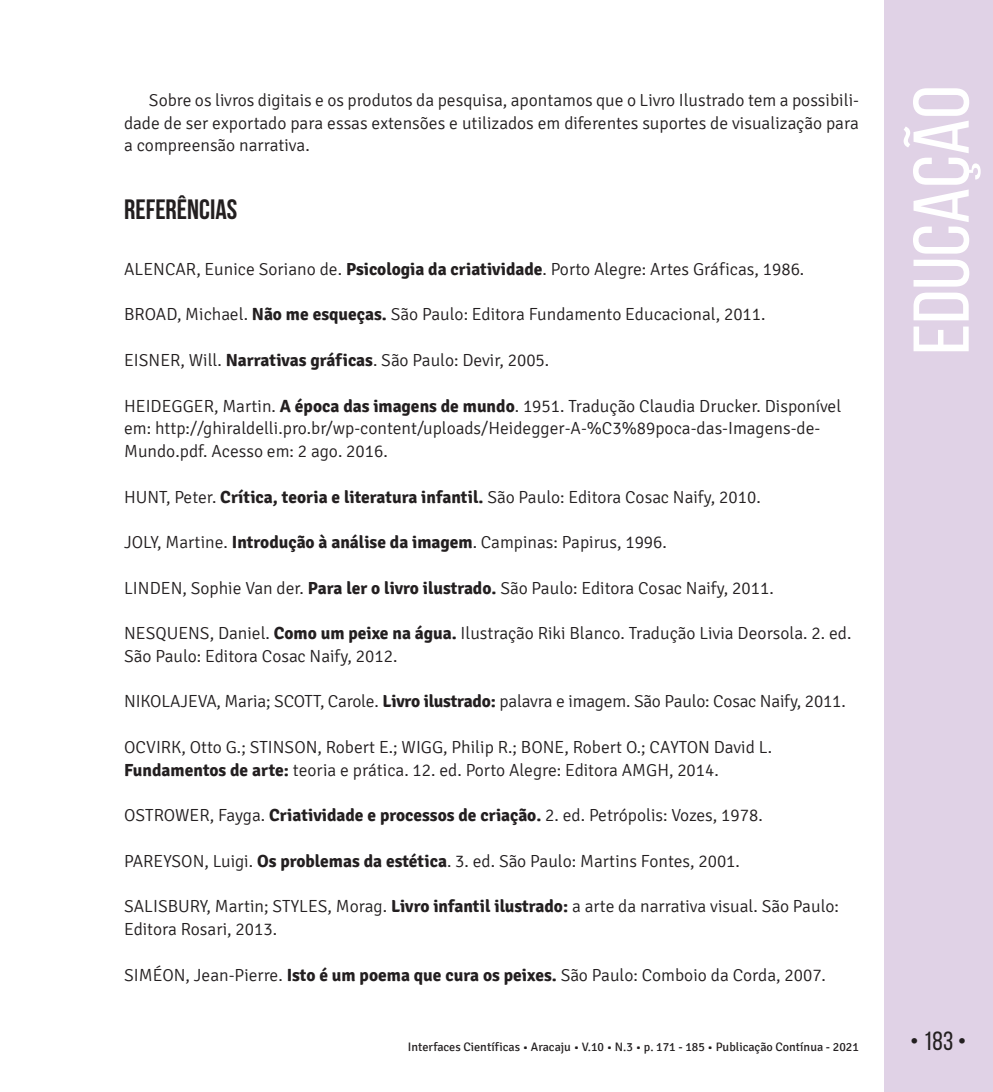
<style>
.page{position:relative;width:993px;height:1092px;background:#fff}
.page>*{position:absolute;margin:0;border:0;box-sizing:border-box;transform-origin:0 0}
.t1{font:78.75px "Bebas Neue";color:#fff;scale:1.09 1}
.Título_1{font:700 28px "Bebas Neue";color:#231f20}
.t2{font:26.25px "Bebas Neue";color:#231f20}
.TEXTO{font:300 17.5px/22.8px "Signika";color:#231f20}
.t3{font:12.25px "Signika";color:#231f20}
.s1{font-weight:700}
</style>
<div class="page">
<div style="left:883px;top:0;width:109px;height:1091px;background:#e0d2e6"></div>
<p class="TEXTO" style="left:124px;top:89px;width:736px;text-align:justify;text-indent:25px">Sobre os livros digitais e os produtos da pesquisa, apontamos que o Livro Ilustrado tem a possibili&shy;dade de ser exportado para essas extensões e utilizados em diferentes suportes de visualização para a compreensão narrativa.</p>
<p class="Título_1" style="left:124px;top:193px;width:115px">REFERÊNCIAS</p>
<p class="TEXTO" style="left:124px;top:258px;width:681px">ALENCAR, Eunice Soriano de. <span class="s1">Psicologia da criatividade</span>. Porto Alegre: Artes Gráficas, 1986.</p>
<p class="TEXTO" style="left:124px;top:303px;width:642px">BROAD, Michael. <span class="s1">Não me esqueças.</span> São Paulo: Editora Fundamento Educacional, 2011.</p>
<p class="TEXTO" style="left:124px;top:349px;width:426px">EISNER, Will. <span class="s1">Narrativas gráficas</span>. São Paulo: Devir, 2005.</p>
<p class="TEXTO" style="left:124px;top:394px;width:718px">HEIDEGGER, Martin. <span class="s1">A época das imagens de mundo</span>. 1951. Tradução Claudia Drucker. Disponível em: http://ghiraldelli.pro.br/wp-content/uploads/Heidegger-A-%C3%89poca-das-Imagens-de-<br>Mundo.pdf. Acesso em: 2 ago. 2016.</p>
<p class="TEXTO" style="left:124px;top:485px;width:638px">HUNT, Peter. <span class="s1">Crítica, teoria e literatura infantil.</span> São Paulo: Editora Cosac Naify, 2010.</p>
<p class="TEXTO" style="left:124px;top:531px;width:544px">JOLY, Martine. <span class="s1">Introdução à análise da imagem</span>. Campinas: Papirus, 1996.</p>
<p class="TEXTO" style="left:124px;top:576px;width:651px">LINDEN, Sophie Van der. <span class="s1">Para ler o livro ilustrado.</span> São Paulo: Editora Cosac Naify, 2011.</p>
<p class="TEXTO" style="left:124px;top:622px;width:728px">NESQUENS, Daniel. <span class="s1">Como um peixe na água.</span> Ilustração Riki Blanco. Tradução Livia Deorsola. 2. ed.<br>São Paulo: Editora Cosac Naify, 2012.</p>
<p class="TEXTO" style="left:124px;top:690px;width:722px">NIKOLAJEVA, Maria; SCOTT, Carole. <span class="s1">Livro ilustrado:</span> palavra e imagem. São Paulo: Cosac Naify, 2011.</p>
<p class="TEXTO" style="left:124px;top:736px;width:649px">OCVIRK, Otto G.; STINSON, Robert E.; WIGG, Philip R.; BONE, Robert O.; CAYTON David L.<br><span class="s1">Fundamentos de arte:</span> teoria e prática. 12. ed. Porto Alegre: Editora AMGH, 2014.</p>
<p class="TEXTO" style="left:124px;top:804px;width:640px">OSTROWER, Fayga. <span class="s1">Criatividade e processos de criação.</span> 2. ed. Petrópolis: Vozes, 1978.</p>
<p class="TEXTO" style="left:124px;top:849px;width:617px">PAREYSON, Luigi. <span class="s1">Os problemas da estética</span>. 3. ed. São Paulo: Martins Fontes, 2001.</p>
<p class="TEXTO" style="left:124px;top:895px;width:716px">SALISBURY, Martin; STYLES, Morag. <span class="s1">Livro infantil ilustrado:</span> a arte da narrativa visual. São Paulo:<br>Editora Rosari, 2013.</p>
<p class="TEXTO" style="left:124px;top:963px;width:703px">SIMÉON, Jean-Pierre. <span class="s1">Isto é um poema que cura os peixes.</span> São Paulo: Comboio da Corda, 2007.</p>
<h1 class="t1" style="left:898px;top:355px;width:248px;rotate:-90deg">EDUCAÇÃO</h1>
<p class="t3" style="left:408px;top:1040px;width:452px">Interfaces Científicas • Aracaju • V.10 • N.3 • p. 171 - 185 • Publicação Contínua - 2021</p>
<h3 class="t2" style="left:909px;top:1026px;width:58px">• 183 •</h3>
</div>
